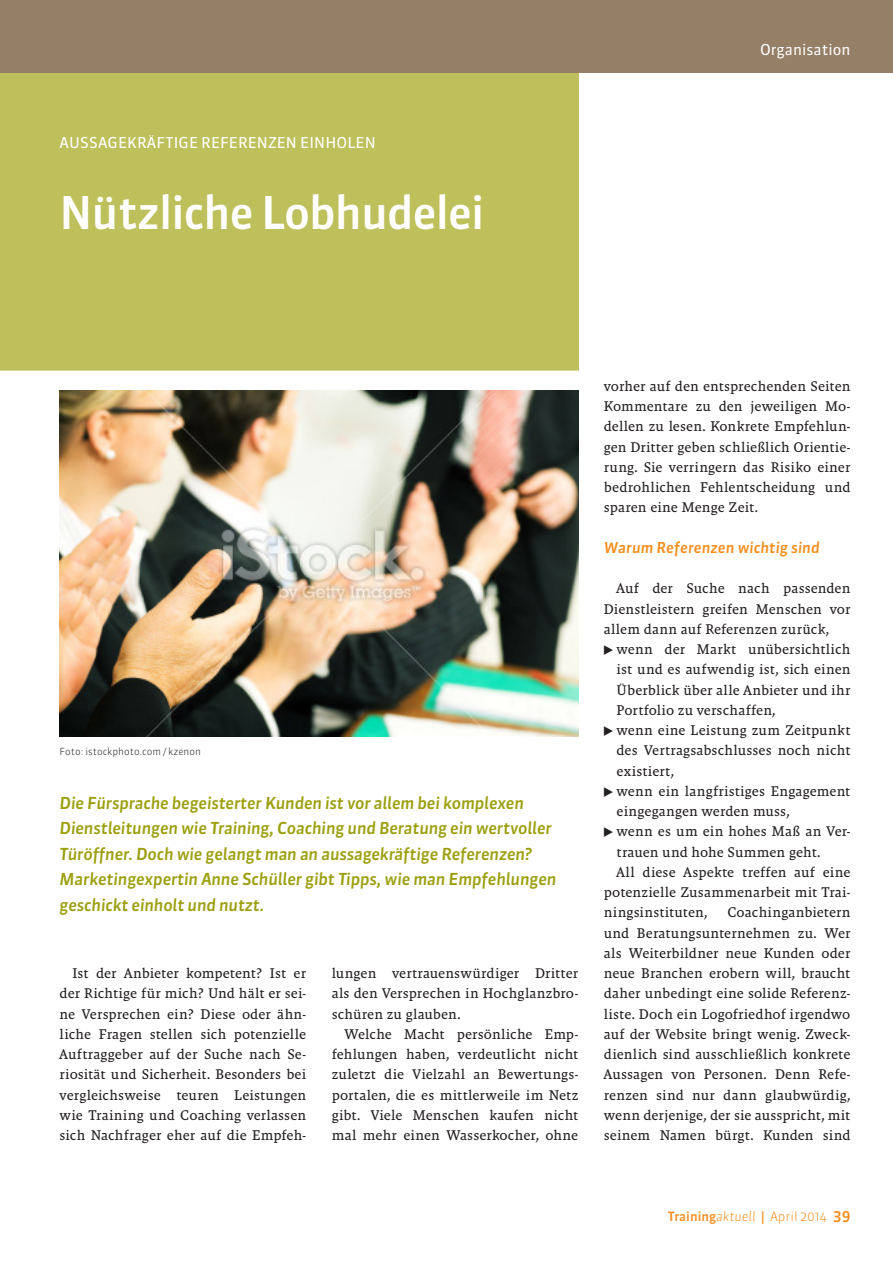
<style>
.page{position:relative;width:893px;height:1263px;background:#fff}
.page>*{position:absolute;margin:0;border:0;box-sizing:border-box;transform-origin:0 0}
.Head{font:500 45px "Sanuk OT";letter-spacing:-.02em;color:#fff}
.Vorspann{font:italic 500 16.5px/25.5px "Sanuk OT";letter-spacing:-.01em;color:#9ca00f}
.Stichzeile{font:15px "Sanuk OT";letter-spacing:.01em;color:#fff}
.Zwischentitel{font:italic 500 15px "Sanuk OT";letter-spacing:.005em;color:#f68e1e}
.Fließtext{font:14.25px/20.2px "Malaga Reg";color:#231f20;text-align:justify}
.Aufzählungen_mit_Pfe{font:14.25px/20.2px "Malaga Reg";letter-spacing:.005em;color:#231f20;text-align:justify}
.t1{font:500 12.75px "Sanuk OT";color:#f68e1e}
.Quelle{font:300 9.75px "Sanuk OT";color:#231f20}
.s1{font-weight:300;font-style:italic}
.s2{font-weight:300}
.s3{font-size:15px}
</style>
<div class="page">
<div style="left:0;top:54px;width:578px;height:317px;background:#bec05b"></div>
<div style="left:0;top:0;width:893px;height:72px;background:#958067"></div>
<img style="left:60px;top:391px;width:518px;height:345px">
<p class="Stichzeile" style="left:60px;top:133px;width:318px">AUSSAGEKRÄFTIGE REFERENZEN EINHOLEN</p>
<p class="Head" style="left:60px;top:185px;width:426px">Nützliche Lobhudelei</p>
<p class="Stichzeile" style="left:760px;top:41px;width:92px">Organisation</p>
<p class="Quelle" style="left:60px;top:745px;width:143px">Foto: istockphoto.com / kzenon</p>
<p class="Vorspann" style="left:60px;top:790px;width:498px">Die Fürsprache begeisterter Kunden ist vor allem bei komplexen Dienstleitungen wie Training, Coaching und Beratung ein wertvoller Türöffner. Doch wie gelangt man an aussagekräftige Referenzen?<br>Marketingexpertin Anne Schüller gibt Tipps, wie man Empfehlungen geschickt einholt und nutzt.</p>
<p class="Fließtext" style="left:60px;top:963px;width:248px;text-indent:13px">Ist der Anbieter kompetent? Ist er der Richtige für mich? Und hält er sei&shy;ne Versprechen ein? Diese oder ähn&shy;liche Fragen stellen sich potenzielle Auftraggeber auf der Suche nach Se&shy;riosität und Sicherheit. Besonders bei vergleichsweise teuren Leistungen wie Training und Coaching verlassen sich Nachfrager eher auf die Empfeh-</p>
<p class="Fließtext" style="left:332px;top:963px;width:248px">lungen vertrauenswürdiger Dritter als den Versprechen in Hochglanzbro&shy;schüren zu glauben.</p>
<p class="Fließtext" style="left:332px;top:1024px;width:248px;text-indent:13px">Welche Macht persönliche Emp&shy;fehlungen haben, verdeutlicht nicht zuletzt die Vielzahl an Bewertungs&shy;portalen, die es mittlerweile im Netz gibt. Viele Menschen kaufen nicht mal mehr einen Wasserkocher, ohne</p>
<p class="Fließtext" style="left:604px;top:376px;width:248px">vorher auf den entsprechenden Seiten Kommentare zu den jeweiligen Mo&shy;dellen zu lesen. Konkrete Empfehlun&shy;gen Dritter geben schließlich Orientie&shy;rung. Sie verringern das Risiko einer bedrohlichen Fehlentscheidung und sparen eine Menge Zeit.</p>
<p class="Zwischentitel" style="left:604px;top:538px;width:217px">Warum Referenzen wichtig sind</p>
<p class="Fließtext" style="left:604px;top:578px;width:248px;text-indent:13px">Auf der Suche nach passenden Dienstleistern greifen Menschen vor allem dann auf Referenzen zurück,</p>
<p class="Aufzählungen_mit_Pfe" style="left:617px;top:639px;width:235px">wenn der Markt unübersichtlich ist und es aufwendig ist, sich einen Überblick über alle Anbieter und ihr Portfolio zu verschaffen,</p>
<p class="Aufzählungen_mit_Pfe" style="left:617px;top:720px;width:235px">wenn eine Leistung zum Zeitpunkt des Vertragsabschlusses noch nicht existiert,</p>
<p class="Aufzählungen_mit_Pfe" style="left:617px;top:781px;width:235px">wenn ein langfristiges Engagement eingegangen werden muss,</p>
<p class="Aufzählungen_mit_Pfe" style="left:617px;top:821px;width:235px">wenn es um ein hohes Maß an Ver&shy;trauen und hohe Summen geht.</p>
<p class="Fließtext" style="left:604px;top:862px;width:248px;text-indent:13px">All diese Aspekte treffen auf eine potenzielle Zusammenarbeit mit Trai&shy;ningsinstituten,</p>
<p class="Fließtext" style="left:604px;top:902px;width:248px;text-indent:124px">Coachinganbietern und Beratungsunternehmen zu. Wer als Weiterbildner neue Kunden oder neue Branchen erobern will, braucht daher unbedingt eine solide Referenz&shy;liste. Doch ein Logofriedhof irgendwo auf der Website bringt wenig. Zweck&shy;dienlich sind ausschließlich konkrete Aussagen von Personen. Denn Refe&shy;renzen sind nur dann glaubwürdig, wenn derjenige, der sie ausspricht, mit seinem Namen bürgt. Kunden sind</p>
<p class="t1" style="left:668px;top:1209px;width:184px">Training<span class="s1">aktuell</span> | <span class="s2">April 2014</span> <span class="s3">39</span></p>
</div>
